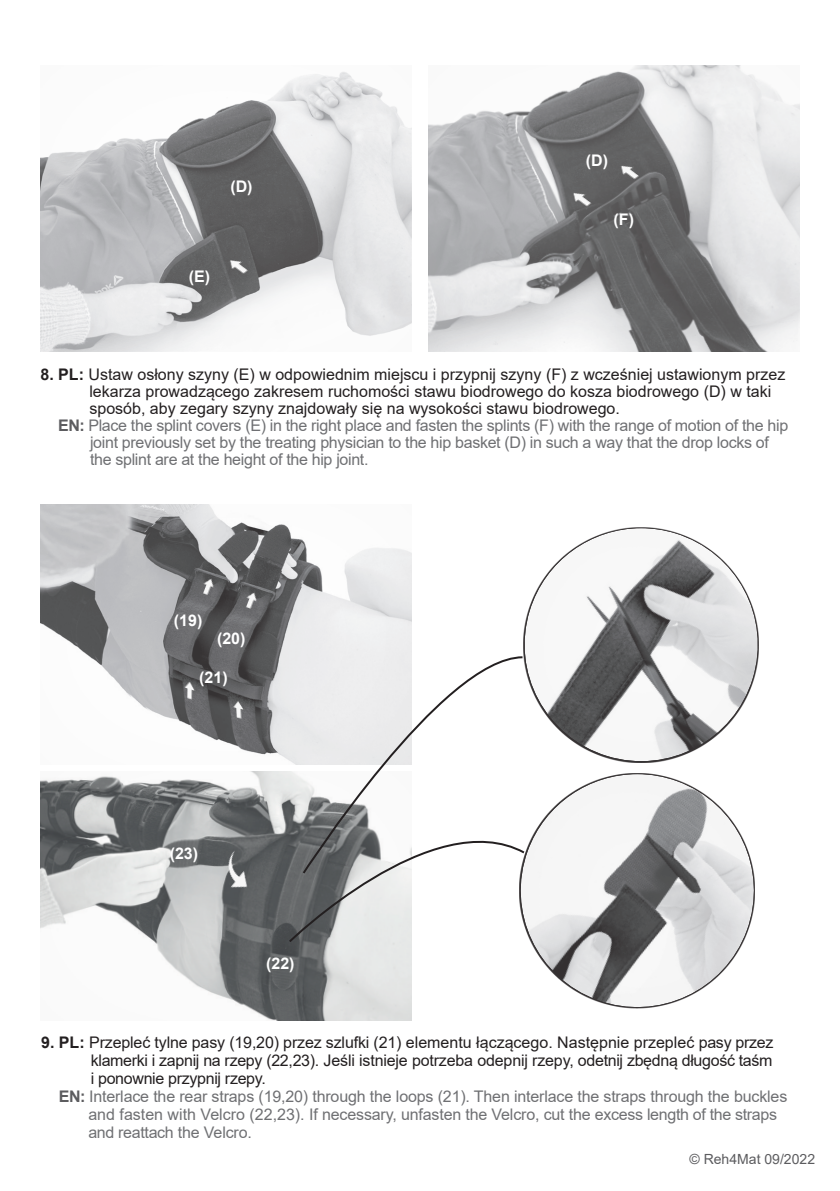
<style>
.page{position:relative;width:840px;height:1191px;background:#fff}
.page>*{position:absolute;margin:0;border:0;box-sizing:border-box;transform-origin:0 0}
.t1{font:16px "Arial";letter-spacing:-.02em;color:#6f7073}
.t2{font:16px "Arial";color:#231f20}
.t3{font:16px "Arial";letter-spacing:-.02em;color:#231f20}
.t4{font:700 16px "Arial";color:#fff}
.t5{font:14px "Arial";color:#5c5c5f}
.s1{font-weight:700}
.s2{font-weight:700;color:#5c5c5f}
</style>
<div class="page">
<div style="left:39px;top:63px;width:372px;height:290px;background:#231f20;opacity:.03"></div>
<div style="left:427px;top:63px;width:373px;height:289px;background:#231f20;opacity:.03"></div>
<svg style="left:214px;top:253px;width:44px;height:33px"></svg>
<svg style="left:557px;top:158px;width:91px;height:61px;background:#6a6a6b"></svg>
<div style="left:40px;top:769px;width:373px;height:252px;background:#231f20;opacity:.03"></div>
<div style="left:39px;top:503px;width:372px;height:263px;background:#231f20;opacity:.03"></div>
<svg style="left:203px;top:840px;width:62px;height:62px;background:#7a7d7e"></svg>
<svg style="left:222px;top:694px;width:27px;height:31px"></svg>
<svg style="left:174px;top:674px;width:25px;height:32px"></svg>
<svg style="left:231px;top:584px;width:33px;height:31px"></svg>
<svg style="left:188px;top:571px;width:33px;height:31px"></svg>
<svg style="left:523px;top:527px;width:236px;height:211px"></svg>
<svg style="left:526px;top:738px;width:229px;height:271px"></svg>
<svg style="left:301px;top:655px;width:223px;height:148px"></svg>
<svg style="left:287px;top:803px;width:239px;height:140px"></svg>
<p class="t4" style="left:230px;top:175px;width:24px">(D)</p>
<p class="t4" style="left:189px;top:265px;width:23px">(E)</p>
<p class="t4" style="left:585px;top:149px;width:24px">(D)</p>
<p class="t4" style="left:613px;top:208px;width:22px">(F)</p>
<p class="t2" style="left:40px;top:363px;width:746px"><span class="s1">8. PL:</span> Ustaw osłony szyny (E) w odpowiednim miejscu i przypnij szyny (F) z wcześniej ustawionym przez</p>
<p class="t2" style="left:89px;top:380px;width:683px">lekarza prowadzącego zakresem ruchomości stawu biodrowego do kosza biodrowego (D) w taki</p>
<p class="t2" style="left:89px;top:397px;width:531px">sposób, aby zegary szyny znajdowały się na wysokości stawu biodrowego.</p>
<p class="t1" style="left:58px;top:414px;width:731px"><span class="s2">EN:</span> Place the splint covers (E) in the right place and fasten the splints (F) with the range of motion of the hip</p>
<p class="t1" style="left:90px;top:431px;width:680px">joint previously set by the treating physician to the hip basket (D) in such a way that the drop locks of</p>
<p class="t1" style="left:90px;top:448px;width:280px">the splint are at the height of the hip joint.</p>
<p class="t4" style="left:174px;top:609px;width:30px">(19)</p>
<p class="t4" style="left:217px;top:626px;width:30px">(20)</p>
<p class="t4" style="left:199px;top:665px;width:30px">(21)</p>
<p class="t4" style="left:170px;top:842px;width:30px">(23)</p>
<p class="t4" style="left:266px;top:951px;width:30px">(22)</p>
<p class="t2" style="left:41px;top:1031px;width:733px"><span class="s1">9. PL:</span> Przepleć tylne pasy (19,20) przez szlufki (21) elementu łączącego. Następnie przepleć pasy przez</p>
<p class="t3" style="left:91px;top:1049px;width:683px">klamerki i zapnij na rzepy (22,23). Jeśli istnieje potrzeba odepnij rzepy, odetnij zbędną długość taśm</p>
<p class="t3" style="left:91px;top:1067px;width:176px">i ponownie przypnij rzepy.</p>
<p class="t1" style="left:59px;top:1085px;width:729px"><span class="s2">EN:</span> Interlace the rear straps (19,20) through the loops (21). Then interlace the straps through the buckles</p>
<p class="t1" style="left:88px;top:1103px;width:690px">and fasten with Velcro (22,23). If necessary, unfasten the Velcro, cut the excess length of the straps</p>
<p class="t1" style="left:88px;top:1121px;width:165px">and reattach the Velcro.</p>
<p class="t5" style="left:689px;top:1149px;width:127px">© Reh4Mat 09/2022</p>
</div>
